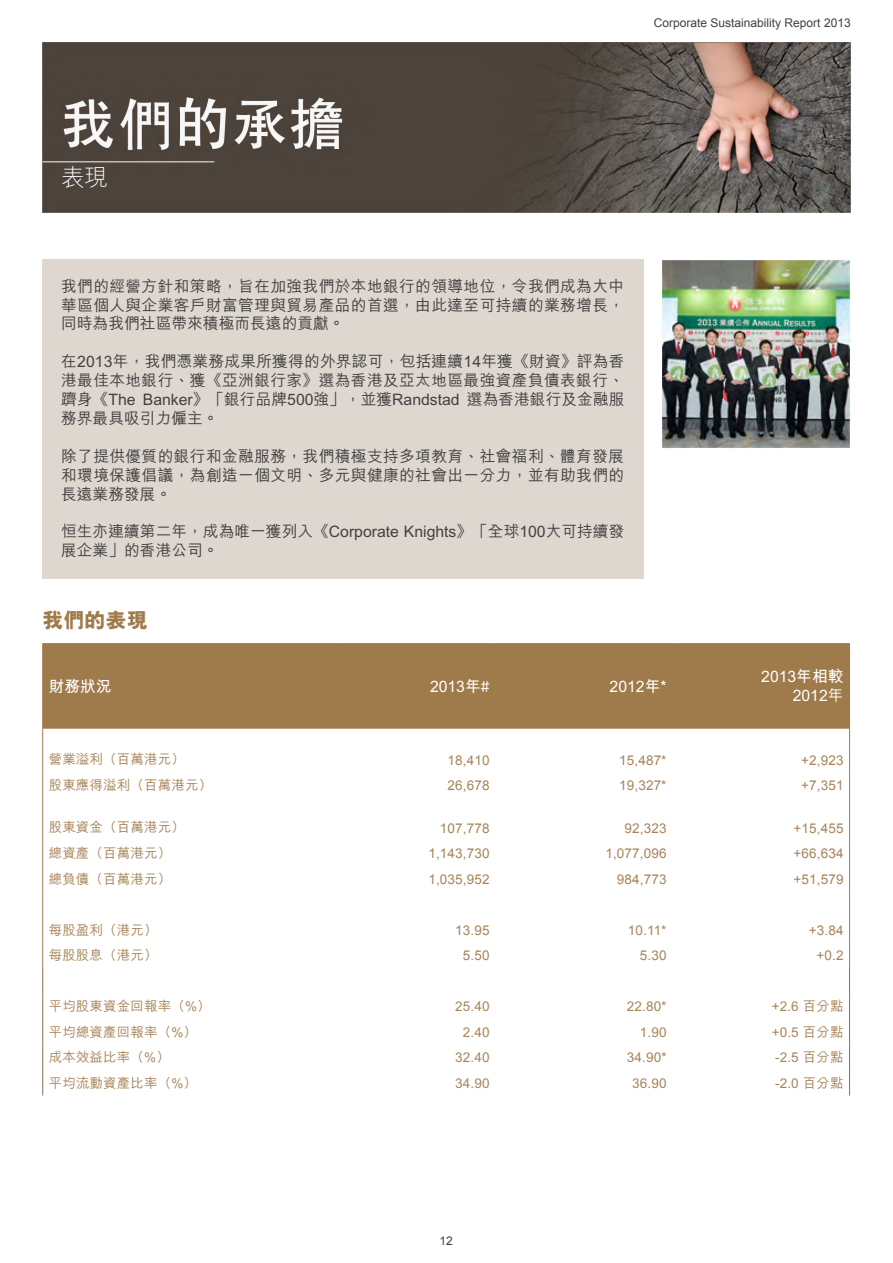
<style>
.page{position:relative;width:893px;height:1263px;background:#fff}
.page>*{position:absolute;margin:0;border:0;box-sizing:border-box;transform-origin:0 0}
.t1{font:300 24px "M Hei HK";color:#f7f8f9}
.t2{font:800 21px "M Hei HK";letter-spacing:.005em;color:#9f7a4a}
.t3{font:500 15.75px/18.9px "M Hei HK";color:#414042;text-align:justify}
.t4{font:700 15.75px "M Hei HK";color:#fff}
.t5{font:500 15.75px "M Hei HK";color:#fff}
.t6{font:500 13.5px "M Hei HK";letter-spacing:.01em;color:#a78458}
.t7{font:13.5px "Arial";letter-spacing:.01em;color:#a78458}
.t8{font:12px "Arial";color:#414042}
</style>
<div class="page">
<img style="left:42px;top:43px;width:809px;height:170px">
<div style="left:42px;top:259px;width:602px;height:320px;background:#ded7cf"></div>
<hr style="left:43px;top:161px;width:171px;height:1px;background:#f7f8f9">
<img style="left:662px;top:259px;width:189px;height:189px">
<div style="left:43px;top:644px;width:806px;height:85px;background:#9f7a4a"></div>
<hr style="left:42px;top:643px;width:301px;height:1px;background:#9f7a4a">
<hr style="left:42px;top:644px;width:1px;height:85px;background:#9f7a4a">
<hr style="left:343px;top:643px;width:153px;height:1px;background:#9f7a4a">
<hr style="left:496px;top:643px;width:177px;height:1px;background:#9f7a4a">
<hr style="left:673px;top:643px;width:177px;height:1px;background:#9f7a4a">
<hr style="left:849px;top:644px;width:1px;height:85px;background:#9f7a4a">
<svg style="left:42px;top:729px;width:1px;height:366px"></svg>
<svg style="left:849px;top:729px;width:1px;height:366px"></svg>
<p class="t8" style="left:654px;top:15px;width:198px">Corporate Sustainability Report 2013</p>
<h1 class="t1" style="left:61px;top:165px;width:49px">表現</h1>
<p class="t3" style="left:61px;top:275px;width:565px">我們的經營方針和策略，旨在加強我們於本地銀行的領導地位，令我們成為大中華區個人與企業客戶財富管理與貿易產品的首選，由此達至可持續的業務增長，同時為我們社區帶來積極而長遠的貢獻。</p>
<p class="t3" style="left:61px;top:351px;width:565px">在2013年，我們憑業務成果所獲得的外界認可，包括連續14年獲《財資》評為香港最佳本地銀行、獲《亞洲銀行家》選為香港及亞太地區最強資產負債表銀行、躋身《The Banker》「銀行品牌500強」，並獲Randstad 選為香港銀行及金融服務界最具吸引力僱主。</p>
<p class="t3" style="left:61px;top:445px;width:565px">除了提供優質的銀行和金融服務，我們積極支持多項教育、社會福利、體育發展和環境保護倡議，為創造一個文明、多元與健康的社會出一分力，並有助我們的長遠業務發展。</p>
<p class="t3" style="left:61px;top:521px;width:565px">恒生亦連續第二年，成為唯一獲列入《Corporate Knights》「全球100大可持續發展企業」的香港公司。</p>
<h2 class="t2" style="left:42px;top:609px;width:107px">我們的表現</h2>
<p class="t4" style="left:49px;top:675px;width:64px">財務狀況</p>
<p class="t4" style="left:430px;top:675px;width:61px">2013年#</p>
<p class="t4" style="left:610px;top:675px;width:58px">2012年*</p>
<p class="t4" style="left:761px;top:665px;width:84px">2013年相較</p>
<p class="t5" style="left:793px;top:684px;width:52px">2012年</p>
<p class="t6" style="left:49px;top:750px;width:138px">營業溢利（百萬港元）</p>
<p class="t7" style="left:448px;top:751px;width:43px">18,410</p>
<p class="t7" style="left:619px;top:751px;width:49px">15,487*</p>
<p class="t7" style="left:801px;top:751px;width:44px">+2,923</p>
<p class="t6" style="left:49px;top:775px;width:165px">股東應得溢利（百萬港元）</p>
<p class="t7" style="left:448px;top:776px;width:43px">26,678</p>
<p class="t7" style="left:619px;top:776px;width:49px">19,327*</p>
<p class="t7" style="left:801px;top:776px;width:44px">+7,351</p>
<p class="t6" style="left:49px;top:818px;width:138px">股東資金（百萬港元）</p>
<p class="t7" style="left:440px;top:819px;width:51px">107,778</p>
<p class="t7" style="left:625px;top:819px;width:43px">92,323</p>
<p class="t7" style="left:794px;top:819px;width:51px">+15,455</p>
<p class="t6" style="left:49px;top:843px;width:124px">總資產（百萬港元）</p>
<p class="t7" style="left:428px;top:844px;width:63px">1,143,730</p>
<p class="t7" style="left:605px;top:844px;width:63px">1,077,096</p>
<p class="t7" style="left:794px;top:844px;width:51px">+66,634</p>
<p class="t6" style="left:49px;top:869px;width:124px">總負債（百萬港元）</p>
<p class="t7" style="left:428px;top:870px;width:63px">1,035,952</p>
<p class="t7" style="left:617px;top:870px;width:51px">984,773</p>
<p class="t7" style="left:794px;top:870px;width:51px">+51,579</p>
<p class="t6" style="left:49px;top:920px;width:110px">每股盈利（港元）</p>
<p class="t7" style="left:455px;top:921px;width:36px">13.95</p>
<p class="t7" style="left:628px;top:921px;width:40px">10.11*</p>
<p class="t7" style="left:809px;top:921px;width:36px">+3.84</p>
<p class="t6" style="left:49px;top:945px;width:110px">每股股息（港元）</p>
<p class="t7" style="left:463px;top:946px;width:28px">5.50</p>
<p class="t7" style="left:640px;top:946px;width:28px">5.30</p>
<p class="t7" style="left:816px;top:946px;width:29px">+0.2</p>
<p class="t6" style="left:49px;top:996px;width:163px">平均股東資金回報率（%）</p>
<p class="t6" style="left:455px;top:996px;width:36px">25.40</p>
<p class="t6" style="left:627px;top:996px;width:41px">22.80*</p>
<p class="t6" style="left:772px;top:996px;width:73px">+2.6 百分點</p>
<p class="t6" style="left:49px;top:1022px;width:150px">平均總資產回報率（%）</p>
<p class="t6" style="left:463px;top:1022px;width:28px">2.40</p>
<p class="t6" style="left:640px;top:1022px;width:28px">1.90</p>
<p class="t6" style="left:772px;top:1022px;width:73px">+0.5 百分點</p>
<p class="t6" style="left:49px;top:1047px;width:123px">成本效益比率（%）</p>
<p class="t6" style="left:455px;top:1047px;width:36px">32.40</p>
<p class="t6" style="left:627px;top:1047px;width:41px">34.90*</p>
<p class="t6" style="left:775px;top:1047px;width:70px">-2.5 百分點</p>
<p class="t6" style="left:49px;top:1073px;width:150px">平均流動資產比率（%）</p>
<p class="t6" style="left:455px;top:1073px;width:36px">34.90</p>
<p class="t6" style="left:632px;top:1073px;width:36px">36.90</p>
<p class="t6" style="left:775px;top:1073px;width:70px">-2.0 百分點</p>
<p class="t8" style="left:440px;top:1232px;width:15px">12</p>
</div>
